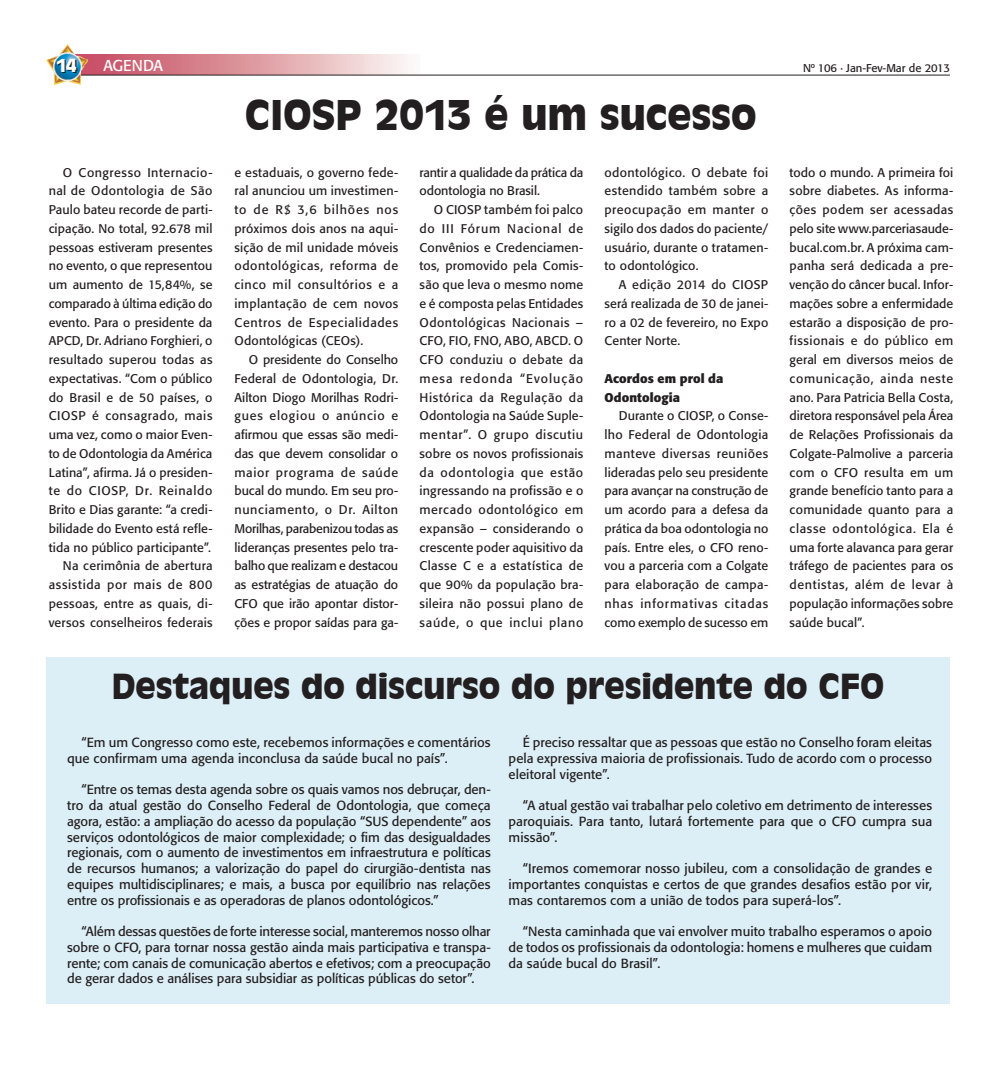
<style>
.page{position:relative;width:996px;height:1067px;background:#fff}
.page>*{position:absolute;margin:0;border:0;box-sizing:border-box;transform-origin:0 0}
.t1{font:900 40px "Incised 901 BT";letter-spacing:-.01em;color:#231f20}
.t2{font:900 33.75px "Incised 901 BT";letter-spacing:-.005em;color:#231f20}
.t3{font:900 17.5px "Incised 901 BT";color:#fff}
.t4{font:15.62px "Formata";color:#fff}
.t5{font:13.12px/15.8px "Formata";color:#231f20;text-align:justify}
.t6{font:12.5px/18.8px "Formata";letter-spacing:.01em;color:#231f20;text-align:justify}
.t7{font:12.5px/18.8px "Formata";letter-spacing:-.01em;color:#231f20}
.t8{font:700 12.5px/18.8px "Formata";letter-spacing:.005em;color:#231f20}
.t9{font:11.25px "Formata";color:#231f20}
</style>
<div class="page">
<img style="left:88px;top:54px;width:337px;height:21px">
<hr style="left:75px;top:75px;width:875px;height:1px;background:#231f20">
<img style="left:46px;top:44px;width:42px;height:41px">
<div style="left:46px;top:657px;width:904px;height:346px;background:#dceef6"></div>
<h3 class="t3" style="left:56px;top:55px;width:23px">14</h3>
<p class="t4" style="left:103px;top:56px;width:61px">AGENDA</p>
<p class="t9" style="left:803px;top:61px;width:148px">Nº 106 · Jan-Fev-Mar de 2013</p>
<p class="t6" style="left:49px;top:163px;width:165px;text-align:right">O Congresso Internacio&shy;nal de Odontologia de São<br>Paulo bateu recorde de parti&shy;cipação. No total, 92.678 mil pessoas estiveram presentes no evento, o que representou um aumento de 15,84%, se comparado à última edição do evento. Para o presidente da<br>APCD, Dr. Adriano Forghieri, o resultado superou todas as expectativas. “Com o público do Brasil e de 50 países, o<br>CIOSP é consagrado, mais uma vez, como o maior Even&shy;to de Odontologia da América<br>Latina”, afirma. Já o presiden&shy;te do CIOSP, Dr. Reinaldo<br>Brito e Dias garante: “a credi&shy;bilidade do Evento está refle&shy;tida no público participante”.<br>Na cerimônia de abertura assistida por mais de 800 pessoas, entre as quais, di&shy;versos conselheiros federais</p>
<h1 class="t1" style="left:245px;top:91px;width:513px">CIOSP 2013 é um sucesso</h1>
<p class="t6" style="left:234px;top:163px;width:165px">e estaduais, o governo fede&shy;ral anunciou um investimen&shy;to de R$ 3,6 bilhões nos próximos dois anos na aqui&shy;sição de mil unidade móveis odontológicas, reforma de cinco mil consultórios e a implantação de cem novos Centros de Especialidades Odontológicas (CEOs).</p>
<p class="t6" style="left:234px;top:350px;width:165px;text-indent:14px">O presidente do Conselho Federal de Odontologia, Dr.<br>Ailton Diogo Morilhas Rodri&shy;gues elogiou o anúncio e afirmou que essas são medi&shy;das que devem consolidar o maior programa de saúde bucal do mundo. Em seu pro&shy;nunciamento, o Dr. Ailton Morilhas, parabenizou todas as lideranças presentes pelo tra&shy;balho que realizam e destacou as estratégias de atuação do CFO que irão apontar distor&shy;ções e propor saídas para ga-</p>
<p class="t7" style="left:419px;top:163px;width:165px">rantir a qualidade da prática da odontologia no Brasil.</p>
<p class="t6" style="left:419px;top:200px;width:165px;text-indent:14px">O CIOSP também foi palco do III Fórum Nacional de Convênios e Credenciamen&shy;tos, promovido pela Comis&shy;são que leva o mesmo nome e é composta pelas Entidades Odontológicas Nacionais – CFO, FIO, FNO, ABO, ABCD. O CFO conduziu o debate da mesa redonda “Evolução Histórica da Regulação da Odontologia na Saúde Suple&shy;mentar”. O grupo discutiu sobre os novos profissionais da odontologia que estão ingressando na profissão e o mercado odontológico em expansão – considerando o crescente poder aquisitivo da Classe C e a estatística de que 90% da população bra&shy;sileira não possui plano de saúde, o que inclui plano</p>
<p class="t6" style="left:604px;top:163px;width:165px">odontológico. O debate foi estendido também sobre a preocupação em manter o sigilo dos dados do paciente/ usuário, durante o tratamen&shy;to odontológico.</p>
<p class="t6" style="left:604px;top:275px;width:165px;text-indent:14px">A edição 2014 do CIOSP será realizada de 30 de janei&shy;ro a 02 de fevereiro, no Expo Center Norte.</p>
<p class="t8" style="left:604px;top:369px;width:120px">Acordos em prol da<br>Odontologia</p>
<p class="t6" style="left:604px;top:406px;width:165px;text-indent:14px">Durante o CIOSP, o Conse&shy;lho Federal de Odontologia manteve diversas reuniões lideradas pelo seu presidente para avançar na construção de um acordo para a defesa da prática da boa odontologia no país. Entre eles, o CFO reno&shy;vou a parceria com a Colgate para elaboração de campa&shy;nhas informativas citadas como exemplo de sucesso em</p>
<p class="t6" style="left:789px;top:163px;width:165px">todo o mundo. A primeira foi sobre diabetes. As informa&shy;ções podem ser acessadas pelo site www.parceriasaude&shy;bucal.com.br. A próxima cam&shy;panha será dedicada a pre&shy;venção do câncer bucal. Infor&shy;mações sobre a enfermidade estarão a disposição de pro&shy;fissionais e do público em geral em diversos meios de comunicação, ainda neste ano. Para Patricia Bella Costa, diretora responsável pela Área de Relações Profissionais da Colgate-Palmolive a parceria com o CFO resulta em um grande benefício tanto para a comunidade quanto para a classe odontológica. Ela é uma forte alavanca para gerar tráfego de pacientes para os dentistas, além de levar à população informações sobre saúde bucal”.</p>
<h2 class="t2" style="left:112px;top:666px;width:774px">Destaques do discurso do presidente do CFO</h2>
<p class="t5" style="left:508px;top:734px;width:425px;text-indent:14px">É preciso ressaltar que as pessoas que estão no Conselho foram eleitas pela expressiva maioria de profissionais. Tudo de acordo com o processo eleitoral vigente”.</p>
<p class="t5" style="left:508px;top:797px;width:425px;text-indent:14px">“A atual gestão vai trabalhar pelo coletivo em detrimento de interesses paroquiais. Para tanto, lutará fortemente para que o CFO cumpra sua missão”.</p>
<p class="t5" style="left:508px;top:860px;width:425px;text-indent:14px">“Iremos comemorar nosso jubileu, com a consolidação de grandes e importantes conquistas e certos de que grandes desafios estão por vir, mas contaremos com a união de todos para superá-los”.</p>
<p class="t5" style="left:508px;top:923px;width:425px;text-indent:14px">“Nesta caminhada que vai envolver muito trabalho esperamos o apoio de todos os profissionais da odontologia: homens e mulheres que cuidam da saúde bucal do Brasil”.</p>
<p class="t5" style="left:67px;top:734px;width:425px;text-indent:14px">“Em um Congresso como este, recebemos informações e comentários que confirmam uma agenda inconclusa da saúde bucal no país”.</p>
<p class="t5" style="left:67px;top:781px;width:425px;text-indent:14px">“Entre os temas desta agenda sobre os quais vamos nos debruçar, den&shy;tro da atual gestão do Conselho Federal de Odontologia, que começa agora, estão: a ampliação do acesso da população “SUS dependente” aos serviços odontológicos de maior complexidade; o fim das desigualdades regionais, com o aumento de investimentos em infraestrutura e políticas de recursos humanos; a valorização do papel do cirurgião-dentista nas equipes multidisciplinares; e mais, a busca por equilíbrio nas relações entre os profissionais e as operadoras de planos odontológicos.”</p>
<p class="t5" style="left:67px;top:923px;width:425px;text-indent:14px">“Além dessas questões de forte interesse social, manteremos nosso olhar sobre o CFO, para tornar nossa gestão ainda mais participativa e transpa&shy;rente; com canais de comunicação abertos e efetivos; com a preocupação de gerar dados e análises para subsidiar as políticas públicas do setor”.</p>
</div>
